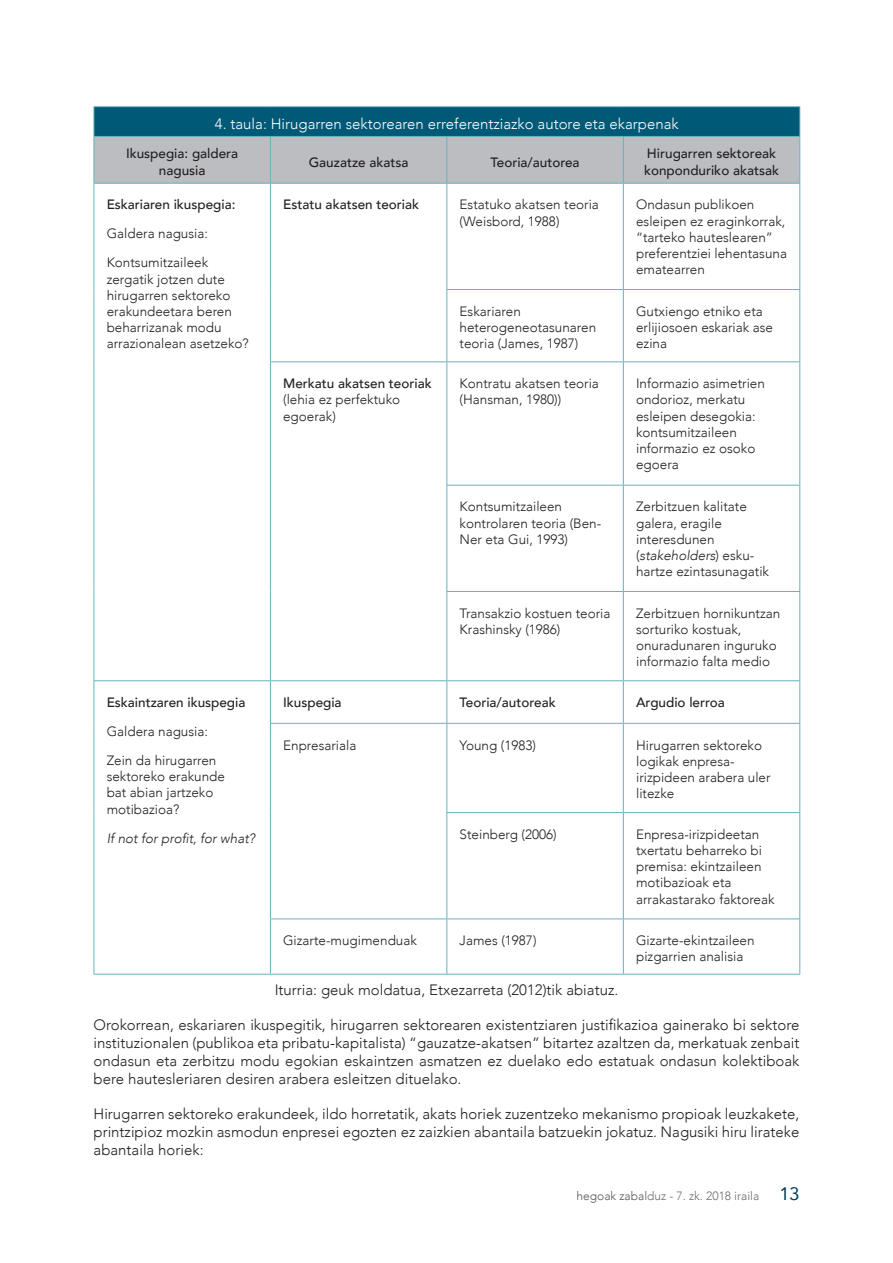
<style>
.page{position:relative;width:893px;height:1263px;background:#fff}
.page>*{position:absolute;margin:0;border:0;box-sizing:border-box;transform-origin:0 0}
.t1{font:300 15px/18px "Avenir";color:#231f20;text-align:justify}
.t2{font:300 15px "Avenir";color:#fff}
.t3{font:300 13.5px/16.2px "Avenir";color:#231f20}
.t4{font:500 13.5px/16.2px "Avenir";color:#231f20;text-align:center}
.t5{font:italic 300 13.5px "Avenir";color:#231f20}
.t6{font:300 12px "Avenir";color:#6c6d70}
.s1{font-weight:500}
.s2{font-style:italic}
.s3{color:#57585a}
.s4{font-weight:400;font-size:18px;color:#003954}
</style>
<div class="page">
<hr style="left:94px;top:106px;width:176px;height:1px;background:#66b1bf">
<hr style="left:270px;top:106px;width:177px;height:1px;background:#66b1bf">
<hr style="left:447px;top:106px;width:176px;height:1px;background:#66b1bf">
<hr style="left:623px;top:106px;width:177px;height:1px;background:#66b1bf">
<svg style="left:94px;top:107px;width:706px;height:76px;background:#7396a3"></svg>
<hr style="left:94px;top:136px;width:176px;height:1px;background:#66b1bf">
<hr style="left:94px;top:137px;width:1px;height:46px;background:#66b1bf">
<hr style="left:270px;top:136px;width:177px;height:1px;background:#66b1bf">
<hr style="left:270px;top:137px;width:1px;height:46px;background:#66b1bf">
<hr style="left:447px;top:136px;width:176px;height:1px;background:#66b1bf">
<hr style="left:446px;top:137px;width:1px;height:46px;background:#66b1bf">
<hr style="left:623px;top:136px;width:177px;height:1px;background:#66b1bf">
<hr style="left:623px;top:137px;width:1px;height:46px;background:#66b1bf">
<hr style="left:799px;top:137px;width:1px;height:46px;background:#66b1bf">
<hr style="left:94px;top:183px;width:176px;height:1px;background:#66b1bf">
<hr style="left:94px;top:184px;width:1px;height:106px;background:#66b1bf">
<hr style="left:94px;top:290px;width:1px;height:72px;background:#66b1bf">
<hr style="left:94px;top:362px;width:1px;height:123px;background:#66b1bf">
<hr style="left:94px;top:485px;width:1px;height:106px;background:#66b1bf">
<hr style="left:94px;top:591px;width:1px;height:89px;background:#66b1bf">
<hr style="left:270px;top:183px;width:177px;height:1px;background:#66b1bf">
<hr style="left:270px;top:184px;width:1px;height:106px;background:#66b1bf">
<hr style="left:270px;top:290px;width:1px;height:71px;background:#66b1bf">
<hr style="left:447px;top:183px;width:176px;height:1px;background:#66b1bf">
<hr style="left:446px;top:184px;width:1px;height:105px;background:#66b1bf">
<hr style="left:623px;top:183px;width:177px;height:1px;background:#66b1bf">
<hr style="left:623px;top:184px;width:1px;height:105px;background:#66b1bf">
<hr style="left:799px;top:184px;width:1px;height:105px;background:#66b1bf">
<hr style="left:446px;top:289px;width:177px;height:1px;background:#66b1bf">
<hr style="left:446px;top:290px;width:1px;height:71px;background:#66b1bf">
<hr style="left:623px;top:289px;width:177px;height:1px;background:#66b1bf">
<hr style="left:623px;top:290px;width:1px;height:71px;background:#66b1bf">
<hr style="left:799px;top:290px;width:1px;height:71px;background:#66b1bf">
<hr style="left:270px;top:361px;width:177px;height:1px;background:#66b1bf">
<hr style="left:270px;top:362px;width:1px;height:123px;background:#66b1bf">
<hr style="left:270px;top:485px;width:1px;height:106px;background:#66b1bf">
<hr style="left:270px;top:591px;width:1px;height:89px;background:#66b1bf">
<hr style="left:447px;top:361px;width:176px;height:1px;background:#66b1bf">
<hr style="left:446px;top:362px;width:1px;height:123px;background:#66b1bf">
<hr style="left:623px;top:361px;width:177px;height:1px;background:#66b1bf">
<hr style="left:623px;top:362px;width:1px;height:123px;background:#66b1bf">
<hr style="left:799px;top:362px;width:1px;height:123px;background:#66b1bf">
<hr style="left:446px;top:485px;width:177px;height:1px;background:#66b1bf">
<hr style="left:446px;top:485px;width:1px;height:106px;background:#66b1bf">
<hr style="left:623px;top:485px;width:177px;height:1px;background:#66b1bf">
<hr style="left:623px;top:485px;width:1px;height:106px;background:#66b1bf">
<hr style="left:799px;top:485px;width:1px;height:106px;background:#66b1bf">
<hr style="left:446px;top:591px;width:177px;height:1px;background:#66b1bf">
<hr style="left:446px;top:592px;width:1px;height:88px;background:#66b1bf">
<hr style="left:623px;top:591px;width:177px;height:1px;background:#66b1bf">
<hr style="left:623px;top:592px;width:1px;height:88px;background:#66b1bf">
<hr style="left:799px;top:592px;width:1px;height:88px;background:#66b1bf">
<hr style="left:94px;top:680px;width:176px;height:1px;background:#66b1bf">
<hr style="left:94px;top:681px;width:1px;height:42px;background:#66b1bf">
<hr style="left:94px;top:723px;width:1px;height:90px;background:#66b1bf">
<hr style="left:94px;top:813px;width:1px;height:106px;background:#66b1bf">
<hr style="left:94px;top:919px;width:1px;height:55px;background:#66b1bf">
<hr style="left:94px;top:974px;width:176px;height:1px;background:#66b1bf">
<hr style="left:270px;top:680px;width:177px;height:1px;background:#66b1bf">
<hr style="left:270px;top:681px;width:1px;height:42px;background:#66b1bf">
<hr style="left:447px;top:680px;width:176px;height:1px;background:#66b1bf">
<hr style="left:446px;top:681px;width:1px;height:42px;background:#66b1bf">
<hr style="left:623px;top:680px;width:177px;height:1px;background:#66b1bf">
<hr style="left:623px;top:681px;width:1px;height:42px;background:#66b1bf">
<hr style="left:799px;top:681px;width:1px;height:42px;background:#66b1bf">
<hr style="left:270px;top:723px;width:177px;height:1px;background:#66b1bf">
<hr style="left:270px;top:724px;width:1px;height:89px;background:#66b1bf">
<hr style="left:270px;top:813px;width:1px;height:105px;background:#66b1bf">
<hr style="left:447px;top:723px;width:176px;height:1px;background:#66b1bf">
<hr style="left:446px;top:724px;width:1px;height:88px;background:#66b1bf">
<hr style="left:623px;top:723px;width:177px;height:1px;background:#66b1bf">
<hr style="left:623px;top:724px;width:1px;height:88px;background:#66b1bf">
<hr style="left:799px;top:724px;width:1px;height:88px;background:#66b1bf">
<hr style="left:446px;top:812px;width:177px;height:1px;background:#66b1bf">
<hr style="left:446px;top:813px;width:1px;height:105px;background:#66b1bf">
<hr style="left:623px;top:812px;width:177px;height:1px;background:#66b1bf">
<hr style="left:623px;top:813px;width:1px;height:105px;background:#66b1bf">
<hr style="left:799px;top:813px;width:1px;height:105px;background:#66b1bf">
<hr style="left:270px;top:918px;width:177px;height:1px;background:#66b1bf">
<hr style="left:270px;top:919px;width:1px;height:55px;background:#66b1bf">
<hr style="left:447px;top:918px;width:176px;height:1px;background:#66b1bf">
<hr style="left:446px;top:919px;width:1px;height:55px;background:#66b1bf">
<hr style="left:623px;top:918px;width:177px;height:1px;background:#66b1bf">
<hr style="left:623px;top:919px;width:1px;height:55px;background:#66b1bf">
<hr style="left:799px;top:919px;width:1px;height:55px;background:#66b1bf">
<hr style="left:270px;top:974px;width:177px;height:1px;background:#66b1bf">
<hr style="left:447px;top:974px;width:176px;height:1px;background:#66b1bf">
<hr style="left:623px;top:974px;width:177px;height:1px;background:#66b1bf">
<p class="t2" style="left:215px;top:115px;width:465px">4. taula: Hirugarren sektorearen erreferentziazko autore eta ekarpenak</p>
<p class="t4" style="left:126px;top:145px;width:114px">Ikuspegia: galdera nagusia</p>
<p class="t4" style="left:309px;top:153px;width:101px">Gauzatze akatsa</p>
<p class="t4" style="left:491px;top:153px;width:91px">Teoria/autorea</p>
<p class="t4" style="left:644px;top:145px;width:137px;text-align:left">Hirugarren sektoreak konponduriko akatsak</p>
<p class="t4" style="left:107px;top:196px;width:130px">Eskariaren ikuspegia:</p>
<p class="t3" style="left:107px;top:226px;width:103px">Galdera nagusia:</p>
<p class="t3" style="left:107px;top:255px;width:144px">Kontsumitzaileek zergatik jotzen dute hirugarren sektoreko erakundeetara beren beharrizanak modu arrazionalean asetzeko?</p>
<p class="t4" style="left:283px;top:196px;width:138px">Estatu akatsen teoriak</p>
<p class="t3" style="left:460px;top:197px;width:141px">Estatuko akatsen teoria (Weisbord, 1988)</p>
<p class="t3" style="left:636px;top:197px;width:152px">Ondasun publikoen esleipen ez eraginkorrak, “tarteko hauteslearen” preferentziei lehentasuna ematearren</p>
<p class="t3" style="left:460px;top:303px;width:138px">Eskariaren heterogeneotasunaren teoria (James, 1987)</p>
<p class="t3" style="left:636px;top:303px;width:139px">Gutxiengo etniko eta erlijiosoen eskariak ase ezina</p>
<p class="t3" style="left:283px;top:375px;width:150px"><span class="s1">Merkatu akatsen teoriak </span>(lehia ez perfektuko egoerak)</p>
<p class="t3" style="left:460px;top:375px;width:141px">Kontratu akatsen teoria (Hansman, 1980))</p>
<p class="t3" style="left:636px;top:375px;width:130px">Informazio asimetrien ondorioz, merkatu esleipen desegokia: kontsumitzaileen informazio ez osoko egoera</p>
<p class="t3" style="left:460px;top:499px;width:143px">Kontsumitzaileen kontrolaren teoria (Ben-<br>Ner eta Gui, 1993)</p>
<p class="t3" style="left:636px;top:499px;width:135px">Zerbitzuen kalitate galera, eragile interesdunen (<span class="s2">stakeholders</span>) esku&shy;hartze ezintasunagatik</p>
<p class="t3" style="left:460px;top:605px;width:152px">Transakzio kostuen teoria<br>Krashinsky (1986)</p>
<p class="t3" style="left:636px;top:605px;width:146px">Zerbitzuen hornikuntzan sorturiko kostuak, onuradunaren inguruko informazio falta medio</p>
<p class="t4" style="left:283px;top:693px;width:60px">Ikuspegia</p>
<p class="t4" style="left:460px;top:693px;width:98px">Teoria/autoreak</p>
<p class="t4" style="left:636px;top:693px;width:90px">Argudio lerroa</p>
<p class="t3" style="left:283px;top:737px;width:75px">Enpresariala</p>
<p class="t3" style="left:460px;top:737px;width:78px">Young (1983)</p>
<p class="t3" style="left:636px;top:737px;width:136px">Hirugarren sektoreko logikak enpresa&shy;irizpideen arabera uler litezke</p>
<p class="t3" style="left:460px;top:826px;width:99px">Steinberg (2006)</p>
<p class="t3" style="left:636px;top:826px;width:140px">Enpresa-irizpideetan txertatu beharreko bi premisa: ekintzaileen motibazioak eta arrakastarako faktoreak</p>
<p class="t3" style="left:283px;top:932px;width:135px">Gizarte-mugimenduak</p>
<p class="t3" style="left:460px;top:932px;width:78px">James (1987)</p>
<p class="t3" style="left:636px;top:932px;width:120px">Gizarte-ekintzaileen pizgarrien analisia</p>
<p class="t1" style="left:275px;top:981px;width:345px">Iturria: geuk moldatua, Etxezarreta (2012)tik abiatuz.</p>
<p class="t1" style="left:94px;top:1016px;width:707px">Orokorrean, eskariaren ikuspegitik, hirugarren sektorearen existentziaren justifikazioa gainerako bi sektore instituzionalen (publikoa eta pribatu-kapitalista) “gauzatze-akatsen” bitartez azaltzen da, merkatuak zenbait ondasun eta zerbitzu modu egokian eskaintzen asmatzen ez duelako edo estatuak ondasun kolektiboak bere hautesleriaren desiren arabera esleitzen dituelako.</p>
<p class="t1" style="left:94px;top:1105px;width:707px">Hirugarren sektoreko erakundeek, ildo horretatik, akats horiek zuzentzeko mekanismo propioak leuzkakete, printzipioz mozkin asmodun enpresei egozten ez zaizkien abantaila batzuekin jokatuz. Nagusiki hiru lirateke abantaila horiek:</p>
<p class="t4" style="left:107px;top:693px;width:140px">Eskaintzaren ikuspegia</p>
<p class="t3" style="left:107px;top:723px;width:103px">Galdera nagusia:</p>
<p class="t3" style="left:107px;top:752px;width:120px">Zein da hirugarren sektoreko erakunde bat abian jartzeko motibazioa?</p>
<p class="t5" style="left:107px;top:830px;width:150px">If not for profit, for what?</p>
<p class="t6" style="left:577px;top:1189px;width:224px"><span class="s3">hegoak zabal</span>duz - 7. zk. 2018 iraila <span class="s4">13</span></p>
</div>
